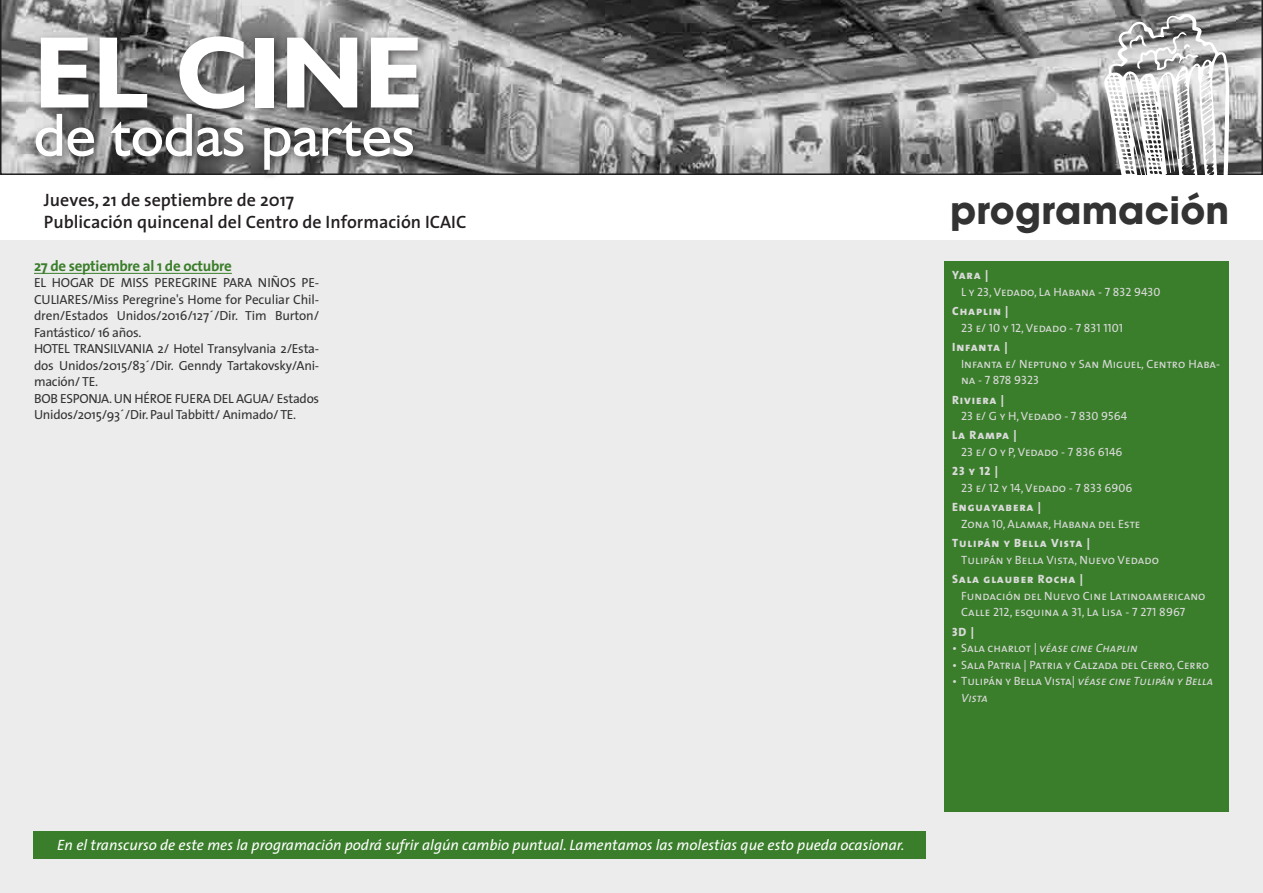
<style>
.page{position:relative;width:1263px;height:893px;background:#fff}
.page>*{position:absolute;margin:0;border:0;box-sizing:border-box;transform-origin:0 0}
.t1{font:700 102.3px "Humanist 521 BT";color:#fff}
.t2{font:61.35px "Humanist 521 BT";color:#fff}
.t3{font:700 37.5px "ITC Avant Garde Std";letter-spacing:.005em;color:#333}
.t4{font:600 18px/21.6px "The Sans";color:#231f20}
.t5{font:italic 15px "The Sans";color:#fff}
.t6{font:700 15px "The Sans";letter-spacing:-.02em;color:#3a7e2b}
.t7{font:13.2px/16.5px "The Sans";letter-spacing:-.02em;color:#333}
.t8{font:12px/16.5px "The Sans Regular Caps";color:#dadada}
.t9{font:12px "The Sans Extra Bold Caps";letter-spacing:.07em;color:#dadada}
.t10{font:12px/16.5px "The Sans Regular Italic Caps";color:#dadada}
.s1{font-family:"The Sans Regular Caps"}
</style>
<div class="page">
<svg style="left:0;top:0;width:1263px;height:175px;background:#828282"></svg>
<div style="left:0;top:240px;width:1263px;height:653px;background:#edecec"></div>
<svg style="left:1103px;top:13px;width:126px;height:162px"></svg>
<div style="left:944px;top:262px;width:284px;height:550px;background:#3a7e2b"></div>
<div style="left:34px;top:831px;width:892px;height:28px;background:#3a7e2b"></div>
<div style="left:31px;top:31px;width:399px;height:150px;background:#231f20;opacity:.62"></div>
<hr style="left:34px;top:273px;width:198px;height:1px;background:#3a7e2b">
<h1 class="t1" style="left:34px;top:9px;width:390px">EL CINE</h1>
<h2 class="t2" style="left:34px;top:97px;width:382px">de todas partes</h2>
<h3 class="t4" style="left:44px;top:189px;width:424px">Jueves, 21 de septiembre de 2017<br>Publicación quincenal del Centro de Información ICAIC</h3>
<p class="t6" style="left:34px;top:253px;width:199px">27 de septiembre al 1 de octubre</p>
<p class="t7" style="left:34px;top:274px;width:287px">EL HOGAR DE MISS PEREGRINE PARA NIÑOS PE-CULIARES/Miss Peregrine's Home for Peculiar Chil&shy;dren/Estados Unidos/2016/127´/Dir. Tim Burton/ Fantástico/ 16 años.<br>HOTEL TRANSILVANIA 2/ Hotel Transylvania 2/Esta&shy;dos Unidos/2015/83´/Dir. Genndy Tartakovsky/Ani&shy;mación/ TE.<br>BOB ESPONJA. UN HÉROE FUERA DEL AGUA/ Estados Unidos/2015/93´/Dir. Paul Tabbitt/ Animado/ TE.</p>
<h3 class="t3" style="left:950px;top:186px;width:281px">programación</h3>
<p class="t9" style="left:952px;top:265px;width:38px">Yara |</p>
<p class="t8" style="left:961px;top:284px;width:201px">L y 23, Vedado, La Habana - 7 832 9430</p>
<p class="t9" style="left:952px;top:301px;width:58px">Chaplin |</p>
<p class="t8" style="left:961px;top:319px;width:163px">23 e/ 10 y 12, Vedado - 7 831 1101</p>
<p class="t9" style="left:952px;top:337px;width:57px">Infanta |</p>
<p class="t8" style="left:961px;top:355px;width:260px">Infanta e/ Neptuno y San Miguel, Centro Haba&shy;na - 7 878 9323</p>
<p class="t9" style="left:952px;top:389px;width:53px">Riviera |</p>
<p class="t8" style="left:961px;top:408px;width:168px">23 e/ G y H, Vedado - 7 830 9564</p>
<p class="t9" style="left:952px;top:425px;width:66px">La Rampa |</p>
<p class="t8" style="left:961px;top:444px;width:163px">23 e/ O y P, Vedado - 7 836 6146</p>
<p class="t9" style="left:952px;top:461px;width:47px">23 y 12 |</p>
<p class="t8" style="left:961px;top:480px;width:173px">23 e/ 12 y 14, Vedado - 7 833 6906</p>
<p class="t9" style="left:952px;top:497px;width:90px">Enguayabera |</p>
<p class="t8" style="left:961px;top:516px;width:181px">Zona 10, Alamar, Habana del Este</p>
<p class="t9" style="left:952px;top:533px;width:139px">Tulipán y Bella Vista |</p>
<p class="t8" style="left:961px;top:552px;width:199px">Tulipán y Bella Vista, Nuevo Vedado</p>
<p class="t9" style="left:952px;top:569px;width:132px">Sala glauber Rocha |</p>
<p class="t8" style="left:961px;top:588px;width:246px">Fundación del Nuevo Cine Latinoamericano<br>Calle 212, esquina a 31, La Lisa - 7 271 8967</p>
<p class="t9" style="left:952px;top:622px;width:23px">3D |</p>
<p class="t10" style="left:952px;top:640px;width:187px"><span class="s1">• Sala charlot |</span> véase cine Chaplin</p>
<p class="t8" style="left:952px;top:657px;width:258px">• Sala Patria | Patria y Calzada del Cerro, Cerro</p>
<p class="t10" style="left:961px;top:673px;width:254px;text-indent:-9px"><span class="s1">• Tulipán y Bella Vista|</span> véase cine Tulipán y Bella<br>Vista</p>
<p class="t5" style="left:57px;top:832px;width:849px">En el transcurso de este mes la programación podrá sufrir algún cambio puntual. Lamentamos las molestias que esto pueda ocasionar.</p>
</div>
